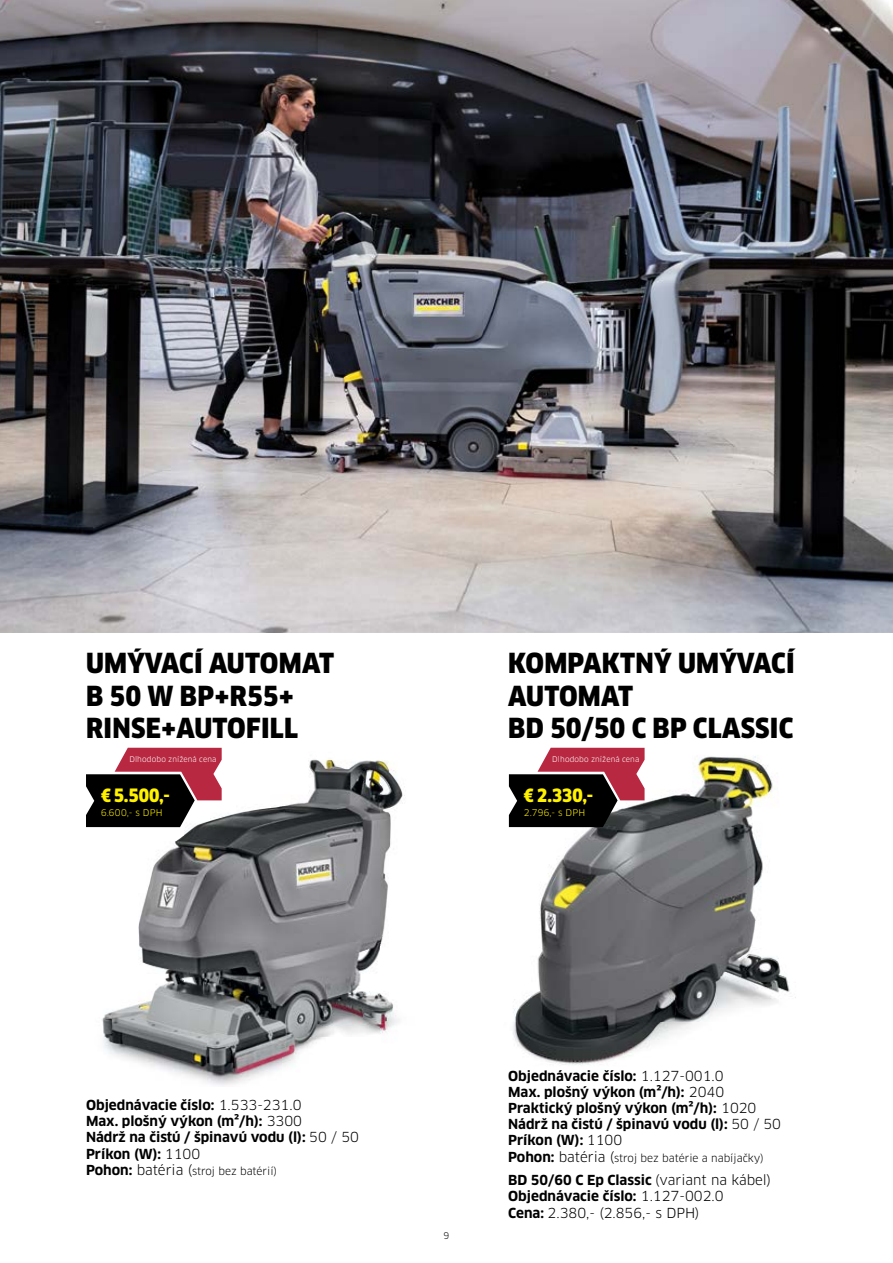
<style>
.page{position:relative;width:893px;height:1263px;background:#fff}
.page>*{position:absolute;margin:0;border:0;box-sizing:border-box;transform-origin:0 0}
.t1{font:900 27px/32.4px "Clan Pro Narr";letter-spacing:.01em;color:#000}
.t2{font:900 18px "Clan Pro Narr";letter-spacing:.005em;color:#fff200}
.t3{font:700 13.5px/16.2px "Clan Pro";color:#000}
.t4{font:13.5px/16.2px "Clan Pro";color:#000}
.t5{font:10.5px "Clan Pro";color:#000}
.t6{font:9px "Clan Pro";letter-spacing:.025em;color:#fff200}
.t7{font:9px "Clan Pro";color:#000}
.t8{font:7.5px "Clan Pro";letter-spacing:.015em;color:#fff}
.s1{font-weight:400}
.s2{font-weight:700;font-size:13.5px}
.s3{font-size:13.5px}
.s4{font-weight:700}
</style>
<div class="page">
<img style="left:0;top:0;width:893px;height:632px">
<img style="left:508px;top:747px;width:288px;height:318px">
<img style="left:516px;top:759px;width:208px;height:302px">
<svg style="left:509px;top:748px;width:136px;height:79px;background:#61373e"></svg>
<img style="left:86px;top:747px;width:319px;height:339px">
<img style="left:103px;top:760px;width:213px;height:314px">
<svg style="left:86px;top:748px;width:136px;height:79px"></svg>
<h1 class="t1" style="left:86px;top:647px;width:249px">UMÝVACÍ AUTOMAT<br>B 50 W BP+R55+<br>RINSE+AUTOFILL</h1>
<p class="t8" style="left:129px;top:755px;width:88px">Dlhodobo znížená cena</p>
<h2 class="t2" style="left:101px;top:785px;width:70px">€ 5.500,-</h2>
<p class="t6" style="left:101px;top:807px;width:63px">6.600,- s DPH</p>
<h1 class="t1" style="left:508px;top:647px;width:288px">KOMPAKTNÝ UMÝVACÍ<br>AUTOMAT<br>BD 50/50 C BP CLASSIC</h1>
<p class="t8" style="left:552px;top:755px;width:88px">Dlhodobo znížená cena</p>
<h2 class="t2" style="left:524px;top:785px;width:71px">€ 2.330,-</h2>
<p class="t6" style="left:524px;top:807px;width:63px">2.796,- s DPH</p>
<p class="t3" style="left:86px;top:1097px;width:274px">Objednávacie číslo: <span class="s1">1.533-231.0<br></span>Max. plošný výkon (m²/h): <span class="s1">3300<br></span>Nádrž na čistú / špinavú vodu (l): <span class="s1">50 / 50<br></span>Príkon (W): <span class="s1">1100</span></p>
<p class="t5" style="left:86px;top:1164px;width:192px"><span class="s2">Pohon:</span> <span class="s3">batéria (</span>stroj bez batérií)</p>
<p class="t7" style="left:444px;top:1230px;width:7px">9</p>
<p class="t3" style="left:508px;top:1068px;width:274px">Objednávacie číslo: <span class="s1">1.127-001.0<br></span>Max. plošný výkon (m²/h): <span class="s1">2040<br></span>Praktický plošný výkon (m²/h): <span class="s1">1020<br></span>Nádrž na čistú / špinavú vodu (l): <span class="s1">50 / 50<br></span>Príkon (W): <span class="s1">1100</span></p>
<p class="t5" style="left:508px;top:1151px;width:257px"><span class="s2">Pohon:</span> <span class="s3">batéria (</span>stroj bez batérie a nabíjačky)</p>
<p class="t4" style="left:508px;top:1172px;width:265px"><span class="s4">BD 50/60 C Ep Classic</span> (variant na kábel)<br><span class="s4">Objednávacie číslo:</span> 1.127-002.0<br><span class="s4">Cena:</span> 2.380,- (2.856,- s DPH)</p>
</div>
